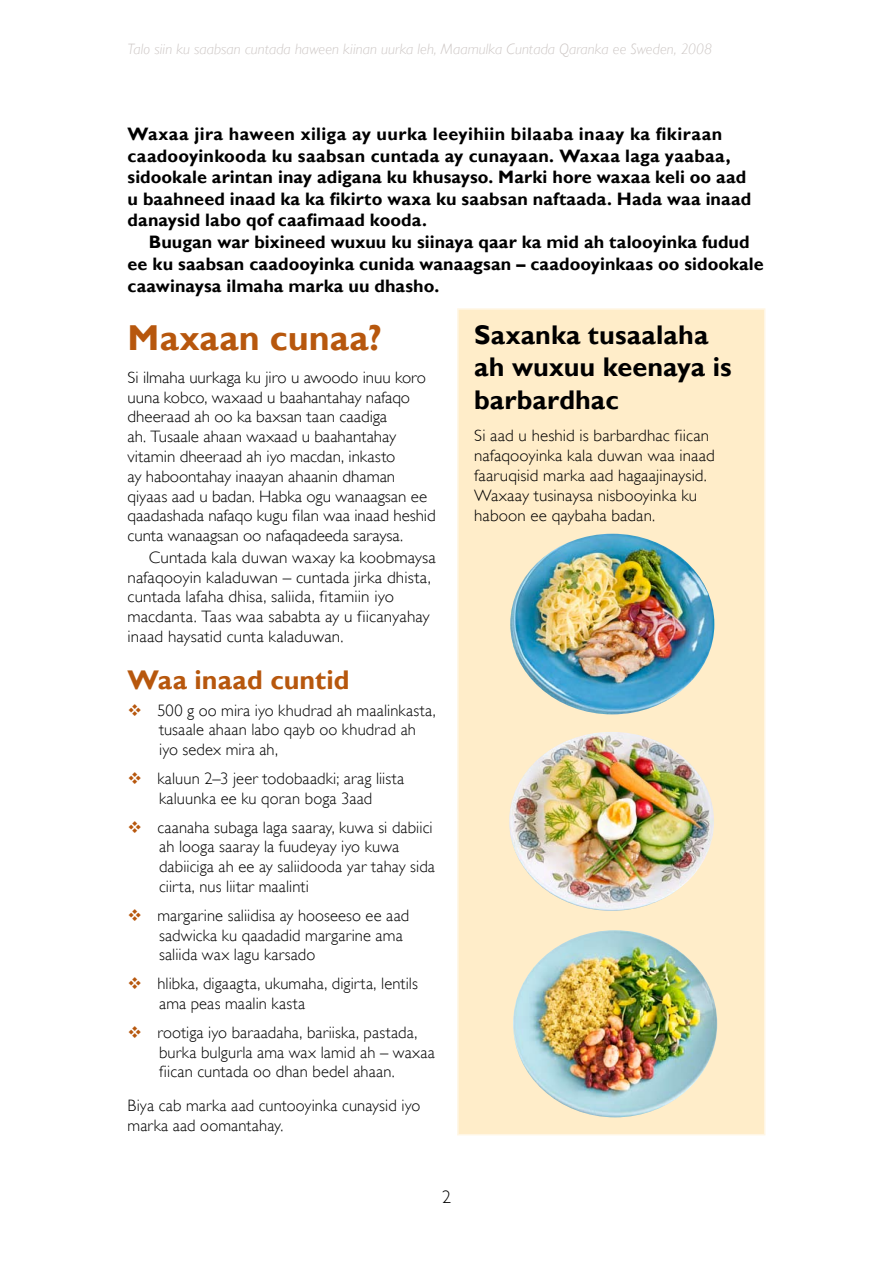
<style>
.page{position:relative;width:893px;height:1263px;background:#fff}
.page>*{position:absolute;margin:0;border:0;box-sizing:border-box;transform-origin:0 0}
.t1{font:700 36px "Gill Sans";letter-spacing:.01em;color:#b7570d}
.t2{font:700 27px/32.4px "Gill Sans";letter-spacing:.005em;color:#000}
.t3{font:700 27px "Gill Sans";color:#b7570d}
.t4{font:700 18px/21.6px "Gill Sans";letter-spacing:.01em;color:#000}
.t5{font:300 16.5px/19.8px "Gill Sans";letter-spacing:.005em;color:#000}
.t6{font:300 16.5px/19.8px "Gill Sans";letter-spacing:.005em;color:#000;scale:1.04 1}
.t7{font:italic 300 15px "Gill Sans";letter-spacing:.01em;color:#cdc7c5}
.s1{color:#b7570d}
</style>
<div class="page">
<div style="left:458px;top:309px;width:307px;height:826px;background:#ffedc9"></div>
<div style="left:457px;top:308px;width:308px;height:827px;border:2px solid #fff6e4"></div>
<img style="left:510px;top:534px;width:204px;height:180px;border-radius:50%">
<img style="left:509px;top:732px;width:205px;height:179px;border-radius:50%">
<img style="left:513px;top:930px;width:204px;height:187px;border-radius:50%">
<p class="t7" style="left:128px;top:40px;width:586px">Talo siin ku saabsan cuntada haween kiinan uurka leh, Maamulka Cuntada Qaranka ee Sweden, 2008</p>
<p class="t4" style="left:128px;top:124px;width:625px">Waxaa jira haween xiliga ay uurka leeyihiin bilaaba inaay ka fikiraan caadooyinkooda ku saabsan cuntada ay cunayaan. Waxaa laga yaabaa, sidookale arintan inay adigana ku khusayso. Marki hore waxaa keli oo aad u baahneed inaad ka ka fikirto waxa ku saabsan naftaada. Hada waa inaad danaysid labo qof caafimaad kooda.</p>
<p class="t4" style="left:128px;top:232px;width:638px;text-indent:21px">Buugan war bixineed wuxuu ku siinaya qaar ka mid ah talooyinka fudud ee ku saabsan caadooyinka cunida wanaagsan – caadooyinkaas oo sidookale caawinaysa ilmaha marka uu dhasho.</p>
<h2 class="t2" style="left:474px;top:319px;width:259px">Saxanka tusaalaha ah wuxuu keenaya is barbardhac</h2>
<p class="t5" style="left:474px;top:426px;width:242px">Si aad u heshid is barbardhac fiican nafaqooyinka kala duwan waa inaad faaruqisid marka aad hagaajinaysid.<br>Waxaay tusinaysa nisbooyinka ku haboon ee qaybaha badan.</p>
<h1 class="t1" style="left:128px;top:316px;width:256px">Maxaan cunaa?</h1>
<p class="t5" style="left:128px;top:367px;width:310px">Si ilmaha uurkaga ku jiro u awoodo inuu koro uuna kobco, waxaad u baahantahay nafaqo dheeraad ah oo ka baxsan taan caadiga<br>ah. Tusaale ahaan waxaad u baahantahay vitamin dheeraad ah iyo macdan, inkasto<br>ay haboontahay inaayan ahaanin dhaman qiyaas aad u badan. Habka ogu wanaagsan ee qaadashada nafaqo kugu filan waa inaad heshid cunta wanaagsan oo nafaqadeeda saraysa.</p>
<p class="t6" style="left:128px;top:547px;width:298px;text-indent:21px">Cuntada kala duwan waxay ka koobmaysa nafaqooyin kaladuwan – cuntada jirka dhista, cuntada lafaha dhisa, saliida, fitamiin iyo macdanta. Taas waa sababta ay u fiicanyahay inaad haysatid cunta kaladuwan.</p>
<h2 class="t3" style="left:128px;top:664px;width:223px">Waa inaad cuntid</h2>
<p class="t5" style="left:159px;top:700px;width:278px;text-indent:-32px"><span class="s1">❖</span> 500 g oo mira iyo khudrad ah maalinkasta, tusaale ahaan labo qayb oo khudrad ah iyo sedex mira ah,</p>
<p class="t5" style="left:128px;top:768px;width:278px;text-align:center"><span class="s1">❖</span> kaluun 2–3 jeer todobaadki; arag liista kaluunka ee ku qoran boga 3aad</p>
<p class="t5" style="left:159px;top:817px;width:277px;text-indent:-32px"><span class="s1">❖</span> caanaha subaga laga saaray, kuwa si dabiici ah looga saaray la fuudeyay iyo kuwa dabiiciga ah ee ay saliidooda yar tahay sida ciirta, nus liitar maalinti</p>
<p class="t5" style="left:159px;top:905px;width:252px;text-indent:-32px"><span class="s1">❖</span> margarine saliidisa ay hooseeso ee aad sadwicka ku qaadadid margarine ama saliida wax lagu karsado</p>
<p class="t5" style="left:159px;top:974px;width:260px;text-indent:-32px"><span class="s1">❖</span> hlibka, digaagta, ukumaha, digirta, lentils ama peas maalin kasta</p>
<p class="t5" style="left:159px;top:1022px;width:277px;text-indent:-32px"><span class="s1">❖</span> rootiga iyo baraadaha, bariiska, pastada, burka bulgurla ama wax lamid ah – waxaa fiican cuntada oo dhan bedel ahaan.</p>
<p class="t5" style="left:128px;top:1095px;width:294px">Biya cab marka aad cuntooyinka cunaysid iyo marka aad oomantahay.</p>
</div>
